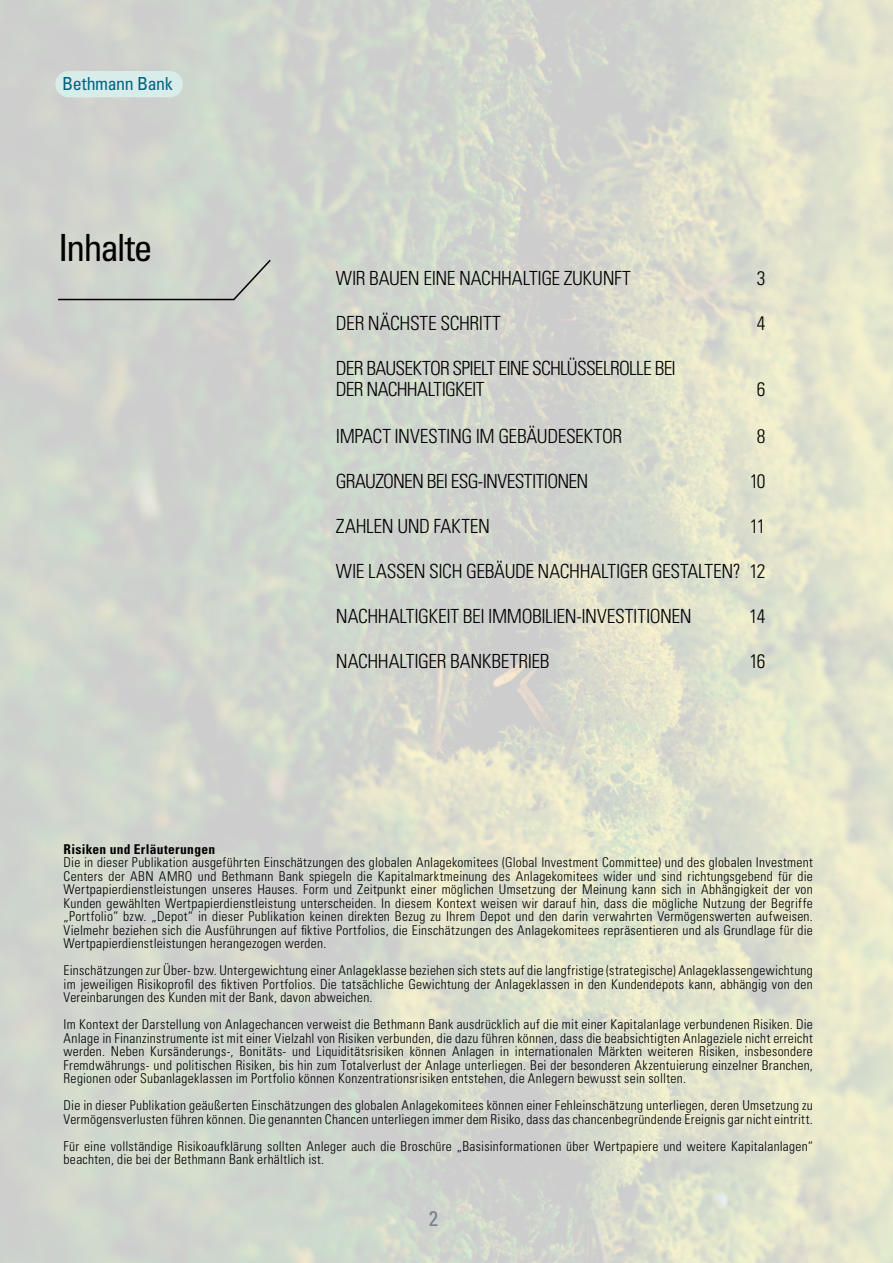
<style>
.page{position:relative;width:893px;height:1263px;background:#fff}
.page>*{position:absolute;margin:0;border:0;box-sizing:border-box;transform-origin:0 0}
.t1{font:condensed 37.5px "Univers LT Std";letter-spacing:-.05em;color:#000}
.t2{font:condensed 21px "Univers LT Std";color:#7a838c}
.t3{font:300 condensed 19.5px/21px "Univers LT Std";letter-spacing:-.025em;color:#000}
.t4{font:condensed 18px "Univers LT Std";letter-spacing:-.02em;color:#006481}
.t5{font:300 condensed 13.5px/13.5px "Univers LT Std";letter-spacing:.02em;color:#000;text-align:justify}
.t6{font:700 condensed 13.5px "Univers LT Std";letter-spacing:.02em;color:#000}
</style>
<div class="page">
<svg style="left:57px;top:258px;width:215px;height:43px;background:#c7cbc5"></svg>
<div style="left:55px;top:71px;width:128px;height:26px;background:#d8ece9;border-radius:13px"></div>
<h3 class="t4" style="left:62px;top:72px;width:112px">Bethmann Bank</h3>
<h1 class="t1" style="left:58px;top:224px;width:96px">Inhalte</h1>
<h3 class="t3" style="left:336px;top:268px;width:296px">WIR BAUEN EINE NACHHALTIGE ZUKUNFT</h3>
<h3 class="t3" style="left:757px;top:268px;width:10px">3</h3>
<h3 class="t3" style="left:336px;top:313px;width:166px">DER NÄCHSTE SCHRITT</h3>
<h3 class="t3" style="left:757px;top:313px;width:10px">4</h3>
<h3 class="t3" style="left:336px;top:358px;width:341px">DER BAUSEKTOR SPIELT EINE SCHLÜSSELROLLE BEI<br>DER NACHHALTIGKEIT</h3>
<h3 class="t3" style="left:757px;top:379px;width:10px">6</h3>
<h3 class="t3" style="left:336px;top:425px;width:288px">IMPACT INVESTING IM GEBÄUDESEKTOR</h3>
<h3 class="t3" style="left:757px;top:425px;width:10px">8</h3>
<h3 class="t3" style="left:336px;top:470px;width:254px">GRAUZONEN BEI ESG-INVESTITIONEN</h3>
<h3 class="t3" style="left:750px;top:470px;width:17px">10</h3>
<h3 class="t3" style="left:336px;top:515px;width:156px">ZAHLEN UND FAKTEN</h3>
<h3 class="t3" style="left:750px;top:515px;width:17px">11</h3>
<h3 class="t3" style="left:336px;top:560px;width:431px">WIE LASSEN SICH GEBÄUDE NACHHALTIGER GESTALTEN? 12</h3>
<h3 class="t3" style="left:336px;top:605px;width:357px">NACHHALTIGKEIT BEI IMMOBILIEN-INVESTITIONEN</h3>
<h3 class="t3" style="left:749px;top:605px;width:18px">14</h3>
<h3 class="t3" style="left:336px;top:650px;width:215px">NACHHALTIGER BANKBETRIEB</h3>
<h3 class="t3" style="left:749px;top:650px;width:18px">16</h3>
<p class="t6" style="left:64px;top:841px;width:153px">Risiken und Erläuterungen</p>
<p class="t5" style="left:64px;top:856px;width:751px">Die in dieser Publikation ausgeführten Einschätzungen des globalen Anlagekomitees (Global Investment Committee) und des globalen Investment Centers der ABN AMRO und Bethmann Bank spiegeln die Kapitalmarktmeinung des Anlagekomitees wider und sind richtungsgebend für die Wertpapierdienstleistungen unseres Hauses. Form und Zeitpunkt einer möglichen Umsetzung der Meinung kann sich in Abhängigkeit der von Kunden gewählten Wertpapierdienstleistung unterscheiden. In diesem Kontext weisen wir darauf hin, dass die mögliche Nutzung der Begriffe „Portfolio“ bzw. „Depot“ in dieser Publikation keinen direkten Bezug zu Ihrem Depot und den darin verwahrten Vermögenswerten aufweisen.<br>Vielmehr beziehen sich die Ausführungen auf fiktive Portfolios, die Einschätzungen des Anlagekomitees repräsentieren und als Grundlage für die Wertpapierdienstleistungen herangezogen werden.</p>
<p class="t5" style="left:64px;top:964px;width:751px">Einschätzungen zur Über- bzw. Untergewichtung einer Anlageklasse beziehen sich stets auf die langfristige (strategische) Anlageklassengewichtung im jeweiligen Risikoprofil des fiktiven Portfolios. Die tatsächliche Gewichtung der Anlageklassen in den Kundendepots kann, abhängig von den Vereinbarungen des Kunden mit der Bank, davon abweichen.</p>
<p class="t5" style="left:64px;top:1018px;width:751px">Im Kontext der Darstellung von Anlagechancen verweist die Bethmann Bank ausdrücklich auf die mit einer Kapitalanlage verbundenen Risiken. Die Anlage in Finanzinstrumente ist mit einer Vielzahl von Risiken verbunden, die dazu führen können, dass die beabsichtigten Anlageziele nicht erreicht werden. Neben Kursänderungs-, Bonitäts- und Liquiditätsrisiken können Anlagen in internationalen Märkten weiteren Risiken, insbesondere Fremdwährungs- und politischen Risiken, bis hin zum Totalverlust der Anlage unterliegen. Bei der besonderen Akzentuierung einzelner Branchen, Regionen oder Subanlageklassen im Portfolio können Konzentrationsrisiken entstehen, die Anlegern bewusst sein sollten.</p>
<p class="t5" style="left:64px;top:1099px;width:751px">Die in dieser Publikation geäußerten Einschätzungen des globalen Anlagekomitees können einer Fehleinschätzung unterliegen, deren Umsetzung zu<br>Vermögensverlusten führen können. Die genannten Chancen unterliegen immer dem Risiko, dass das chancenbegründende Ereignis gar nicht eintritt.</p>
<p class="t5" style="left:64px;top:1139px;width:751px">Für eine vollständige Risikoaufklärung sollten Anleger auch die Broschüre „Basisinformationen über Wertpapiere und weitere Kapitalanlagen“ beachten, die bei der Bethmann Bank erhältlich ist.</p>
<h2 class="t2" style="left:429px;top:1205px;width:11px">2</h2>
</div>
